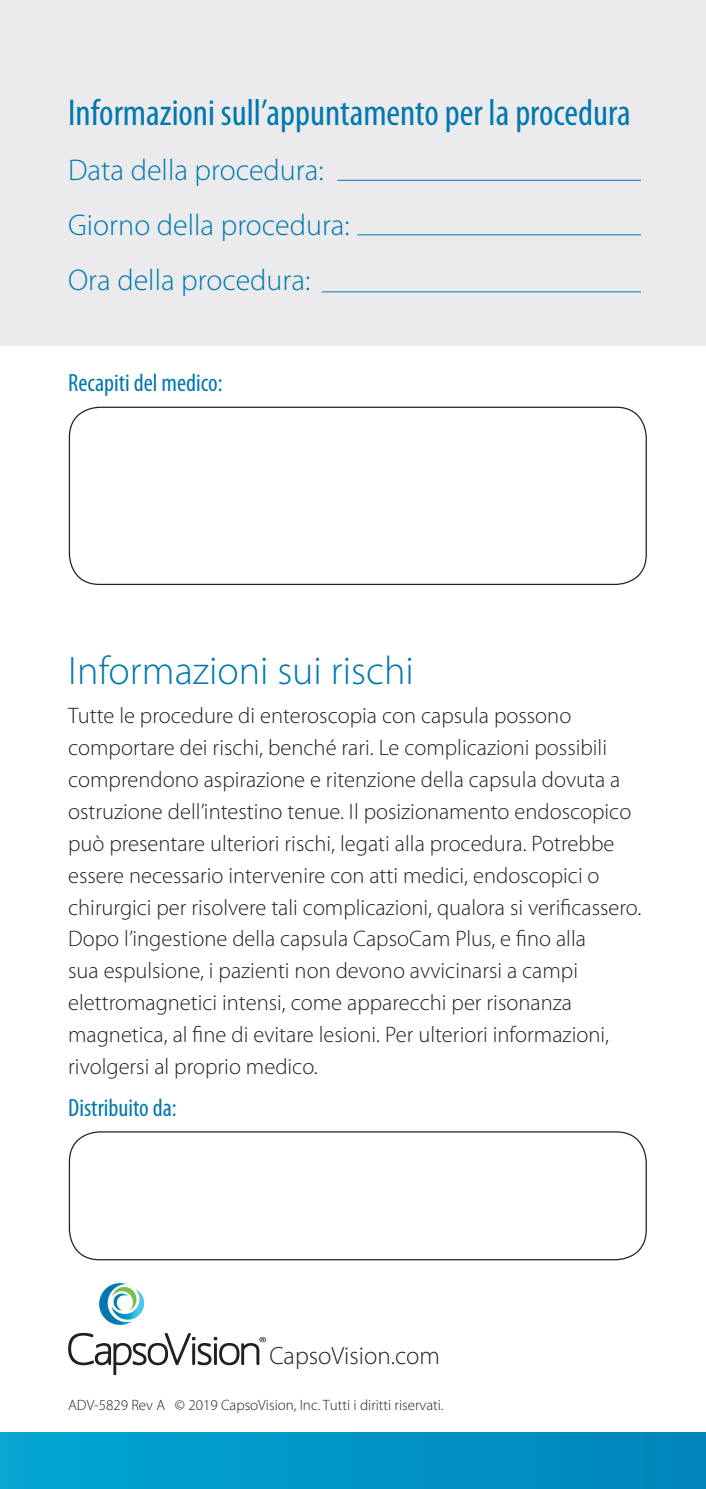
<style>
.page{position:relative;width:706px;height:1489px;background:#fff}
.page>*{position:absolute;margin:0;border:0;box-sizing:border-box;transform-origin:0 0}
.t1{font:300 40px "Myriad Pro";color:#0078ae}
.t2{font:condensed 37.5px "Myriad Pro";color:#0078ae}
.t3{font:300 30px/55px "Myriad Pro";color:#0078ae}
.t4{font:condensed 25px "Myriad Pro";color:#0078ae}
.t5{font:300 25px "Myriad Pro";color:#231f20}
.t6{font:300 22.5px/31.8px "Myriad Pro";color:#231f20}
.t7{font:300 15px "Myriad Pro";color:#231f20}
</style>
<div class="page">
<div style="left:0;top:0;width:705px;height:346px;background:#e6e7e9"></div>
<hr style="left:337px;top:180px;width:303px;height:1px;background:#0078ae">
<hr style="left:357px;top:234px;width:283px;height:1px;background:#0078ae">
<hr style="left:321px;top:291px;width:319px;height:1px;background:#0078ae">
<div style="left:0;top:1432px;width:705px;height:56px;background:linear-gradient(to right,#02a6d3,#0084b8)"></div>
<svg style="left:68px;top:1332px;width:198px;height:42px"></svg>
<svg style="left:99px;top:1283px;width:46px;height:41px"></svg>
<div style="left:69px;top:1131px;width:577px;height:129px;border:1px solid #231f20;border-radius:30px"></div>
<div style="left:69px;top:406px;width:577px;height:179px;border:1px solid #231f20;border-radius:30px"></div>
<p class="t2" style="left:68px;top:90px;width:564px">Informazioni sull’appuntamento per la procedura</p>
<p class="t3" style="left:68px;top:142px;width:283px">Data della procedura:<br>Giorno della procedura:<br>Ora della procedura:</p>
<p class="t4" style="left:68px;top:368px;width:156px">Recapiti del medico:</p>
<p class="t1" style="left:68px;top:646px;width:347px">Informazioni sui rischi</p>
<p class="t6" style="left:68px;top:699px;width:574px">Tutte le procedure di enteroscopia con capsula possono comportare dei rischi, benché rari. Le complicazioni possibili comprendono aspirazione e ritenzione della capsula dovuta a ostruzione dell’intestino tenue. Il posizionamento endoscopico può presentare ulteriori rischi, legati alla procedura. Potrebbe essere necessario intervenire con atti medici, endoscopici o chirurgici per risolvere tali complicazioni, qualora si verificassero.<br>Dopo l’ingestione della capsula CapsoCam Plus, e fino alla<br>sua espulsione, i pazienti non devono avvicinarsi a campi elettromagnetici intensi, come apparecchi per risonanza magnetica, al fine di evitare lesioni. Per ulteriori informazioni, rivolgersi al proprio medico.</p>
<p class="t4" style="left:68px;top:1092px;width:110px">Distribuito da:</p>
<p class="t5" style="left:269px;top:1340px;width:172px">CapsoVision.com</p>
<p class="t7" style="left:68px;top:1395px;width:376px">ADV-5829 Rev A © 2019 CapsoVision, Inc. Tutti i diritti riservati.</p>
</div>
